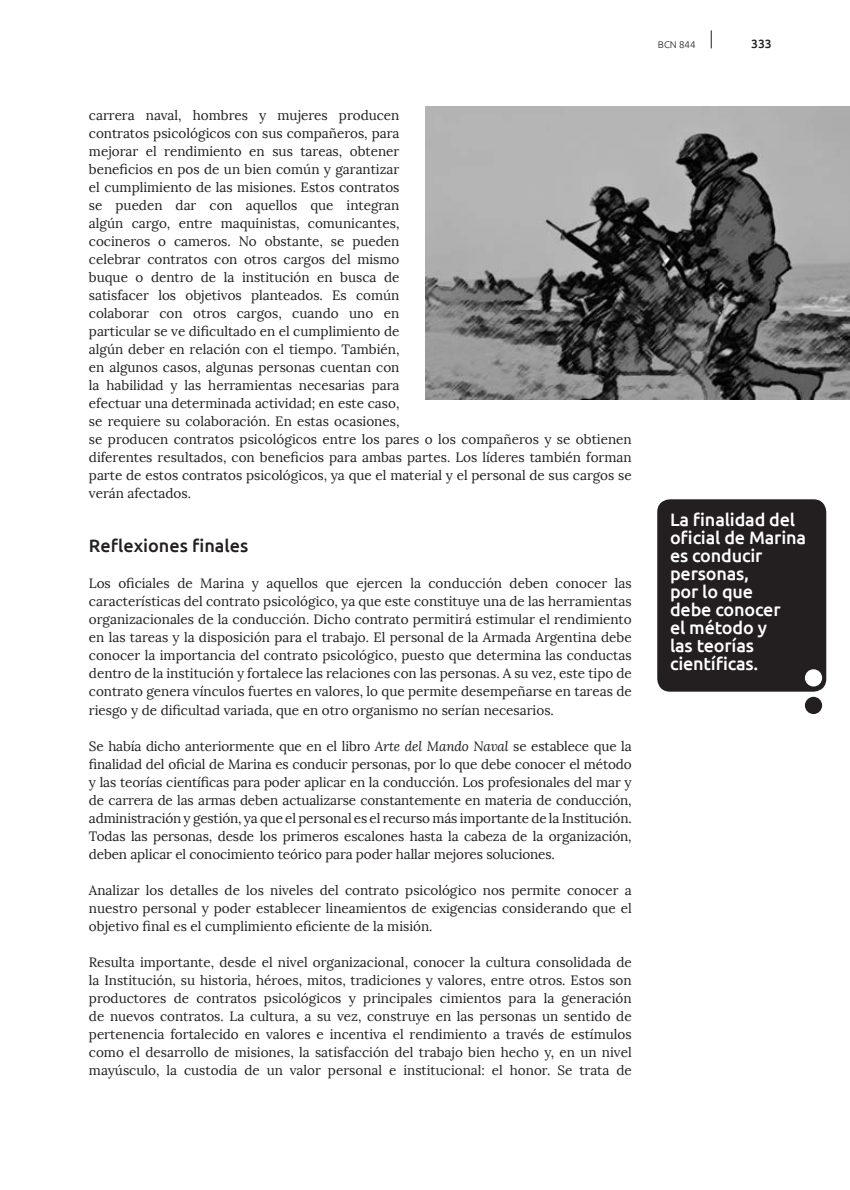
<style>
.page{position:relative;width:850px;height:1190px;background:#fff}
.page>*{position:absolute;margin:0;border:0;box-sizing:border-box;transform-origin:0 0}
.t1{font:500 18px/18px "Ubuntu";letter-spacing:-.01em;color:#fff}
.t2{font:500 18px "Ubuntu";color:#231f20}
.t3{font:13.5px/18px "Lora";color:#231f20;text-align:justify}
.t4{font:500 12px "Ubuntu";color:#231f20}
.t5{font:300 9.75px "Ubuntu";color:#231f20}
.s1{font-style:italic}
</style>
<div class="page">
<svg style="left:711px;top:30px;width:1px;height:18px"></svg>
<img style="left:425px;top:107px;width:425px;height:293px">
<div style="left:657px;top:499px;width:169px;height:193px;background:#231f20;border-radius:13px"></div>
<div style="left:805px;top:697px;width:17px;height:17px;background:#231f20;border-radius:50%"></div>
<div style="left:805px;top:669px;width:17px;height:17px;background:#fff;border-radius:50%"></div>
<p class="t3" style="left:89px;top:107px;width:544px;text-align:left">carrera naval, hombres y mujeres producen<br>contratos psicológicos con sus compañeros, para<br>mejorar el rendimiento en sus tareas, obtener<br>beneficios en pos de un bien común y garantizar<br>el cumplimiento de las misiones. Estos contratos<br>se pueden dar con aquellos que integran<br>algún cargo, entre maquinistas, comunicantes,<br>cocineros o cameros. No obstante, se pueden<br>celebrar contratos con otros cargos del mismo<br>buque o dentro de la institución en busca de<br>satisfacer los objetivos planteados. Es común<br>colaborar con otros cargos, cuando uno en<br>particular se ve dificultado en el cumplimiento de<br>algún deber en relación con el tiempo. También,<br>en algunos casos, algunas personas cuentan con<br>la habilidad y las herramientas necesarias para<br>efectuar una determinada actividad; en este caso,<br>se requiere su colaboración. En estas ocasiones,<br>se producen contratos psicológicos entre los pares o los compañeros y se obtienen diferentes resultados, con beneficios para ambas partes. Los líderes también forman parte de estos contratos psicológicos, ya que el material y el personal de sus cargos se verán afectados.</p>
<h1 class="t2" style="left:89px;top:535px;width:161px">Reflexiones finales</h1>
<p class="t3" style="left:89px;top:575px;width:544px">Los oficiales de Marina y aquellos que ejercen la conducción deben conocer las características del contrato psicológico, ya que este constituye una de las herramientas organizacionales de la conducción. Dicho contrato permitirá estimular el rendimiento en las tareas y la disposición para el trabajo. El personal de la Armada Argentina debe conocer la importancia del contrato psicológico, puesto que determina las conductas dentro de la institución y fortalece las relaciones con las personas. A su vez, este tipo de contrato genera vínculos fuertes en valores, lo que permite desempeñarse en tareas de riesgo y de dificultad variada, que en otro organismo no serían necesarios.</p>
<p class="t3" style="left:89px;top:737px;width:544px">Se había dicho anteriormente que en el libro <span class="s1">Arte del Mando Naval</span> se establece que la finalidad del oficial de Marina es conducir personas, por lo que debe conocer el método y las teorías científicas para poder aplicar en la conducción. Los profesionales del mar y de carrera de las armas deben actualizarse constantemente en materia de conducción, administración y gestión, ya que el personal es el recurso más importante de la Institución.<br>Todas las personas, desde los primeros escalones hasta la cabeza de la organización, deben aplicar el conocimiento teórico para poder hallar mejores soluciones.</p>
<p class="t3" style="left:89px;top:881px;width:544px">Analizar los detalles de los niveles del contrato psicológico nos permite conocer a nuestro personal y poder establecer lineamientos de exigencias considerando que el objetivo final es el cumplimiento eficiente de la misión.</p>
<p class="t3" style="left:89px;top:953px;width:544px">Resulta importante, desde el nivel organizacional, conocer la cultura consolidada de la Institución, su historia, héroes, mitos, tradiciones y valores, entre otros. Estos son productores de contratos psicológicos y principales cimientos para la generación de nuevos contratos. La cultura, a su vez, construye en las personas un sentido de pertenencia fortalecido en valores e incentiva el rendimiento a través de estímulos como el desarrollo de misiones, la satisfacción del trabajo bien hecho y, en un nivel mayúsculo, la custodia de un valor personal e institucional: el honor. Se trata de</p>
<p class="t5" style="left:658px;top:39px;width:39px">BCN 844</p>
<p class="t4" style="left:751px;top:37px;width:22px">333</p>
<h1 class="t1" style="left:670px;top:510px;width:138px">La finalidad del oficial de Marina es conducir personas,<br>por lo que<br>debe conocer<br>el método y<br>las teorías científicas.</h1>
</div>
